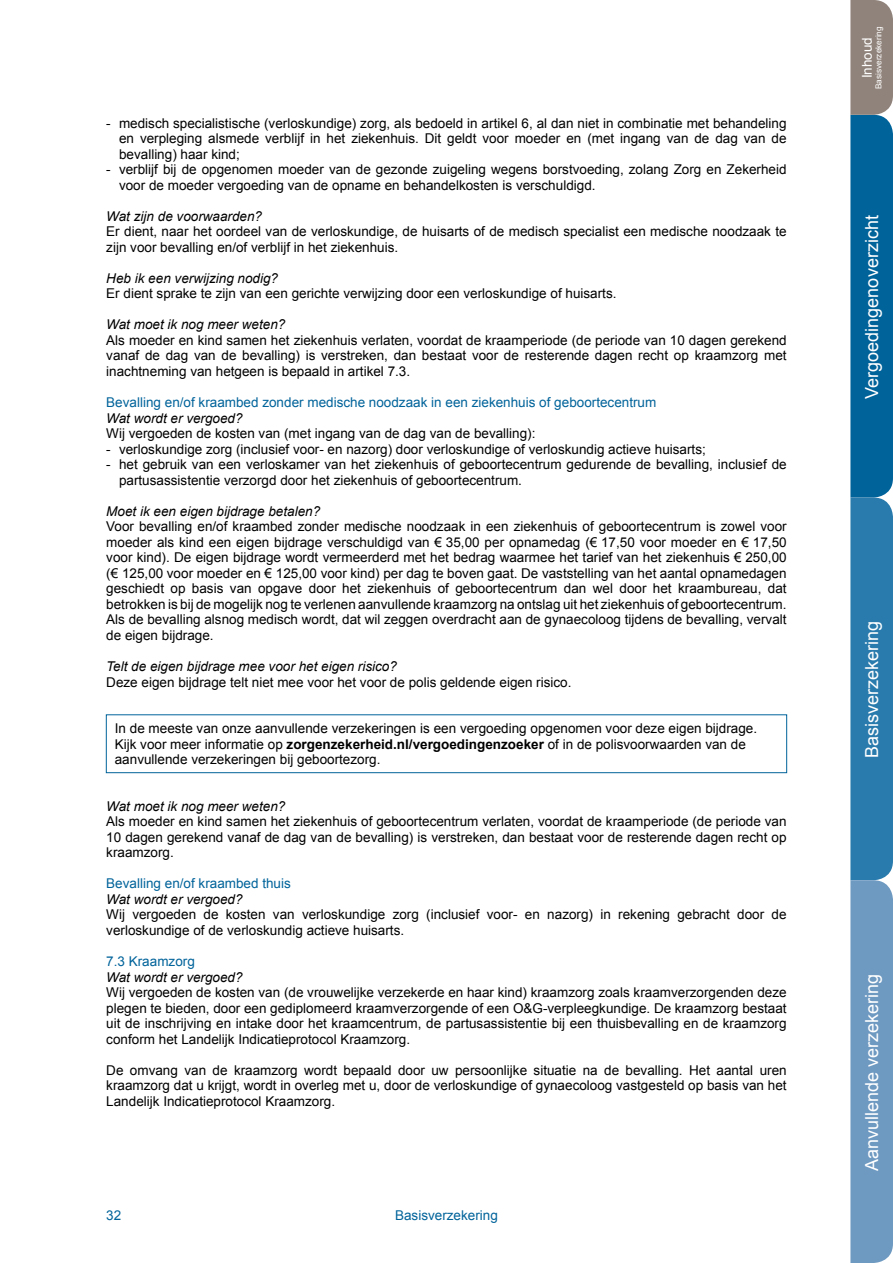
<style>
.page{position:relative;width:893px;height:1263px;background:#fff}
.page>*{position:absolute;margin:0;border:0;box-sizing:border-box;transform-origin:0 0}
.t1{font:18px "Arial";color:#fff}
.t2{font:13.5px/15.6px "Arial";color:#000;text-align:justify}
.t3{font:italic 13.5px "Arial";color:#000}
.t4{font:13.5px "Arial";color:#00639a}
.t5{font:13.5px "Arial";color:#fff}
.t6{font:8.25px "Arial";color:#fff}
.s1{font-weight:700}
</style>
<div class="page">
<div style="left:106px;top:714px;width:681px;height:59px;border:1px solid #00639a"></div>
<svg style="left:850px;top:0;width:43px;height:1263px;background:#3f80aa"></svg>
<p class="t2" style="left:119px;top:115px;width:669px;text-indent:-13px">- medisch specialistische (verloskundige) zorg, als bedoeld in artikel 6, al dan niet in combinatie met behandeling en verpleging alsmede verblijf in het ziekenhuis. Dit geldt voor moeder en (met ingang van de dag van de bevalling) haar kind;</p>
<p class="t2" style="left:119px;top:162px;width:669px;text-indent:-13px">- verblijf bij de opgenomen moeder van de gezonde zuigeling wegens borstvoeding, zolang Zorg en Zekerheid voor de moeder vergoeding van de opname en behandelkosten is verschuldigd.</p>
<p class="t3" style="left:106px;top:207px;width:157px">Wat zijn de voorwaarden?</p>
<p class="t2" style="left:106px;top:224px;width:682px">Er dient, naar het oordeel van de verloskundige, de huisarts of de medisch specialist een medische noodzaak te zijn voor bevalling en/of verblijf in het ziekenhuis.</p>
<p class="t3" style="left:106px;top:269px;width:173px">Heb ik een verwijzing nodig?</p>
<p class="t2" style="left:106px;top:286px;width:512px">Er dient sprake te zijn van een gerichte verwijzing door een verloskundige of huisarts.</p>
<p class="t3" style="left:106px;top:316px;width:181px">Wat moet ik nog meer weten?</p>
<p class="t2" style="left:106px;top:333px;width:682px">Als moeder en kind samen het ziekenhuis verlaten, voordat de kraamperiode (de periode van 10 dagen gerekend vanaf de dag van de bevalling) is verstreken, dan bestaat voor de resterende dagen recht op kraamzorg met inachtneming van hetgeen is bepaald in artikel 7.3.</p>
<p class="t4" style="left:106px;top:393px;width:552px">Bevalling en/of kraambed zonder medische noodzaak in een ziekenhuis of geboortecentrum</p>
<p class="t3" style="left:106px;top:409px;width:138px">Wat wordt er vergoed?</p>
<p class="t2" style="left:106px;top:426px;width:431px">Wij vergoeden de kosten van (met ingang van de dag van de bevalling):</p>
<p class="t2" style="left:106px;top:441px;width:601px">- verloskundige zorg (inclusief voor- en nazorg) door verloskundige of verloskundig actieve huisarts;</p>
<p class="t2" style="left:119px;top:457px;width:669px;text-indent:-13px">- het gebruik van een verloskamer van het ziekenhuis of geboortecentrum gedurende de bevalling, inclusief de partusassistentie verzorgd door het ziekenhuis of geboortecentrum.</p>
<p class="t3" style="left:106px;top:502px;width:215px">Moet ik een eigen bijdrage betalen?</p>
<p class="t2" style="left:106px;top:519px;width:682px">Voor bevalling en/of kraambed zonder medische noodzaak in een ziekenhuis of geboortecentrum is zowel voor moeder als kind een eigen bijdrage verschuldigd van € 35,00 per opnamedag (€ 17,50 voor moeder en € 17,50 voor kind). De eigen bijdrage wordt vermeerderd met het bedrag waarmee het tarief van het ziekenhuis € 250,00 (€ 125,00 voor moeder en € 125,00 voor kind) per dag te boven gaat. De vaststelling van het aantal opnamedagen geschiedt op basis van opgave door het ziekenhuis of geboortecentrum dan wel door het kraambureau, dat betrokken is bij de mogelijk nog te verlenen aanvullende kraamzorg na ontslag uit het ziekenhuis of geboortecentrum.<br>Als de bevalling alsnog medisch wordt, dat wil zeggen overdracht aan de gynaecoloog tijdens de bevalling, vervalt de eigen bijdrage.</p>
<p class="t3" style="left:106px;top:657px;width:292px">Telt de eigen bijdrage mee voor het eigen risico?</p>
<p class="t2" style="left:106px;top:674px;width:467px">Deze eigen bijdrage telt niet mee voor het voor de polis geldende eigen risico.</p>
<p class="t2" style="left:115px;top:721px;width:644px;text-align:left">In de meeste van onze aanvullende verzekeringen is een vergoeding opgenomen voor deze eigen bijdrage.<br>Kijk voor meer informatie op <span class="s1">zorgenzekerheid.nl/vergoedingenzoeker</span> of in de polisvoorwaarden van de aanvullende verzekeringen bij geboortezorg.</p>
<p class="t3" style="left:106px;top:797px;width:181px">Wat moet ik nog meer weten?</p>
<p class="t2" style="left:106px;top:814px;width:682px">Als moeder en kind samen het ziekenhuis of geboortecentrum verlaten, voordat de kraamperiode (de periode van 10 dagen gerekend vanaf de dag van de bevalling) is verstreken, dan bestaat voor de resterende dagen recht op kraamzorg.</p>
<p class="t4" style="left:106px;top:875px;width:186px">Bevalling en/of kraambed thuis</p>
<p class="t3" style="left:106px;top:890px;width:138px">Wat wordt er vergoed?</p>
<p class="t2" style="left:106px;top:907px;width:682px">Wij vergoeden de kosten van verloskundige zorg (inclusief voor- en nazorg) in rekening gebracht door de verloskundige of de verloskundig actieve huisarts.</p>
<p class="t4" style="left:106px;top:952px;width:90px">7.3 Kraamzorg</p>
<p class="t3" style="left:106px;top:968px;width:138px">Wat wordt er vergoed?</p>
<p class="t2" style="left:106px;top:985px;width:682px">Wij vergoeden de kosten van (de vrouwelijke verzekerde en haar kind) kraamzorg zoals kraamverzorgenden deze plegen te bieden, door een gediplomeerd kraamverzorgende of een O&amp;G-verpleegkundige. De kraamzorg bestaat uit de inschrijving en intake door het kraamcentrum, de partusassistentie bij een thuisbevalling en de kraamzorg conform het Landelijk Indicatieprotocol Kraamzorg.</p>
<p class="t2" style="left:106px;top:1062px;width:682px">De omvang van de kraamzorg wordt bepaald door uw persoonlijke situatie na de bevalling. Het aantal uren kraamzorg dat u krijgt, wordt in overleg met u, door de verloskundige of gynaecoloog vastgesteld op basis van het Landelijk Indicatieprotocol Kraamzorg.</p>
<p class="t4" style="left:106px;top:1207px;width:17px">32</p>
<p class="t4" style="left:395px;top:1207px;width:104px">Basisverzekering</p>
<p class="t5" style="left:858px;top:78px;width:43px;rotate:-90deg">Inhoud</p>
<p class="t6" style="left:873px;top:89px;width:64px;rotate:-90deg">Basisverzekering</p>
<h1 class="t1" style="left:860px;top:399px;width:185px;rotate:-90deg">Vergoedingenoverzicht</h1>
<h1 class="t1" style="left:860px;top:758px;width:139px;rotate:-90deg">Basisverzekering</h1>
<h1 class="t1" style="left:860px;top:1171px;width:199px;rotate:-90deg">Aanvullende verzekering</h1>
</div>
